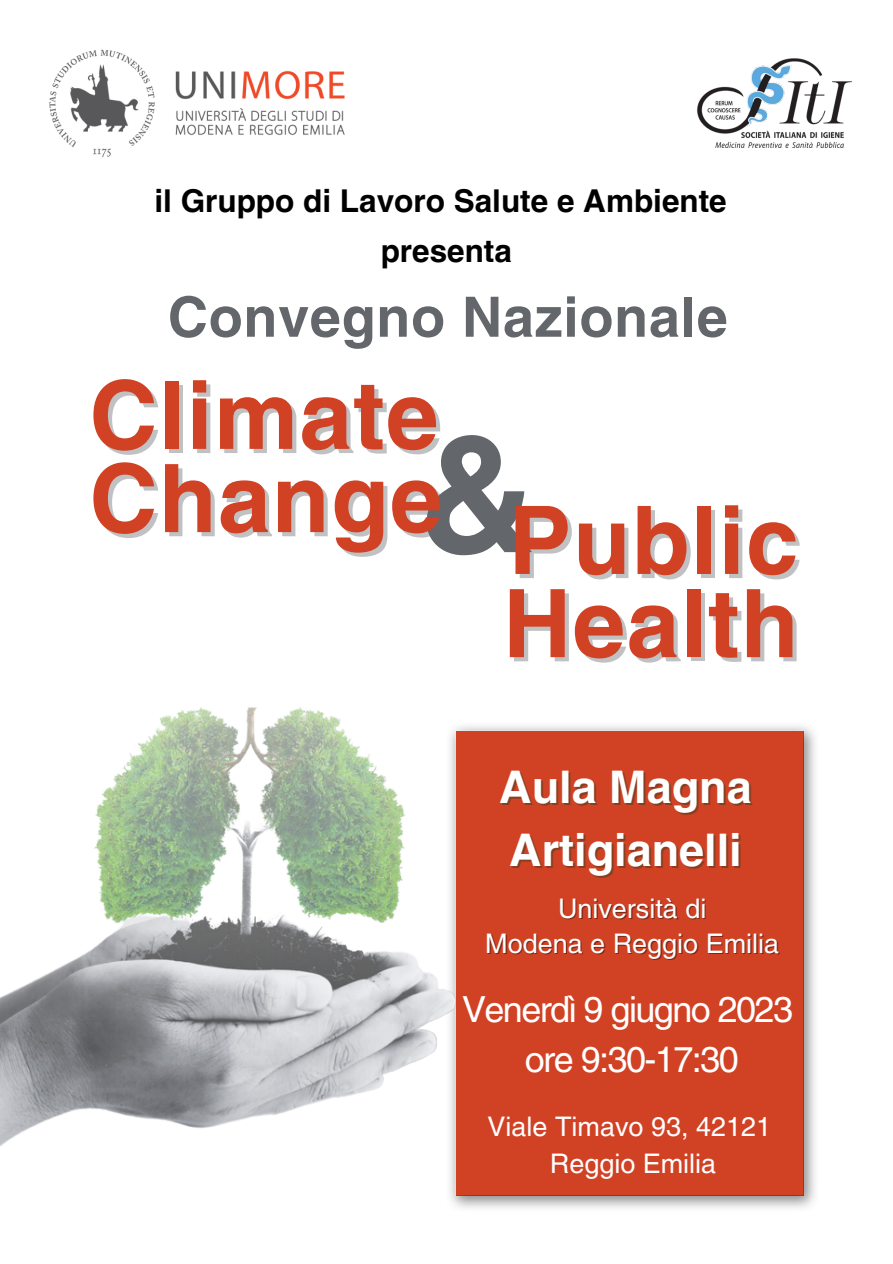
<style>
.page{position:relative;width:893px;height:1264px;background:#fff}
.page>*{position:absolute;margin:0;border:0;box-sizing:border-box;transform-origin:0 0}
.t1{font:700 162.9px "Helvetica LT Pro";color:#63666a}
.t2{font:700 94.65px "Helvetica LT Pro";letter-spacing:.015em;color:#d14124}
.t3{font:700 55.65px "Helvetica LT Pro";letter-spacing:.015em;color:#63666a}
.t4{font:700 45px/63px "Helvetica LT Pro";color:#fff}
.t5{font:36px/49.5px "Helvetica LT Pro";letter-spacing:-.045em;color:#fff;text-align:center}
.t6{font:700 31.5px/49.7px "Helvetica LT Pro";color:#000;text-align:center}
.t7{font:27px/34.8px "Helvetica LT Pro";color:#fff;text-align:center}
</style>
<div class="page">
<img style="left:49px;top:49px;width:296px;height:109px">
<img style="left:450px;top:726px;width:365px;height:482px">
<img style="left:697px;top:58px;width:153px;height:90px">
<img style="left:0;top:707px;width:477px;height:465px">
<p class="t6" style="left:154px;top:179px;width:573px">il Gruppo di Lavoro Salute e Ambiente presenta</p>
<h3 class="t3" style="left:168px;top:297px;width:561px">Convegno Nazionale</h3>
<h2 class="t2" style="left:89px;top:381px;width:351px">Climate</h2>
<h2 class="t2" style="left:89px;top:485px;width:710px">Change Public</h2>
<h2 class="t2" style="left:503px;top:589px;width:297px">Health</h2>
<h1 class="t1" style="left:418px;top:435px;width:119px">&amp;</h1>
<h3 class="t4" style="left:499px;top:759px;width:254px">Aula Magna<br>Artigianelli</h3>
<p class="t7" style="left:485px;top:893px;width:295px">Università di<br>Modena e Reggio Emilia</p>
<h3 class="t5" style="left:462px;top:988px;width:332px">Venerdì 9 giugno 2023 ore 9:30-17:30</h3>
<p class="t7" style="left:487px;top:1110px;width:285px;line-height:37px">Viale Timavo 93, 42121<br>Reggio Emilia</p>
</div>
